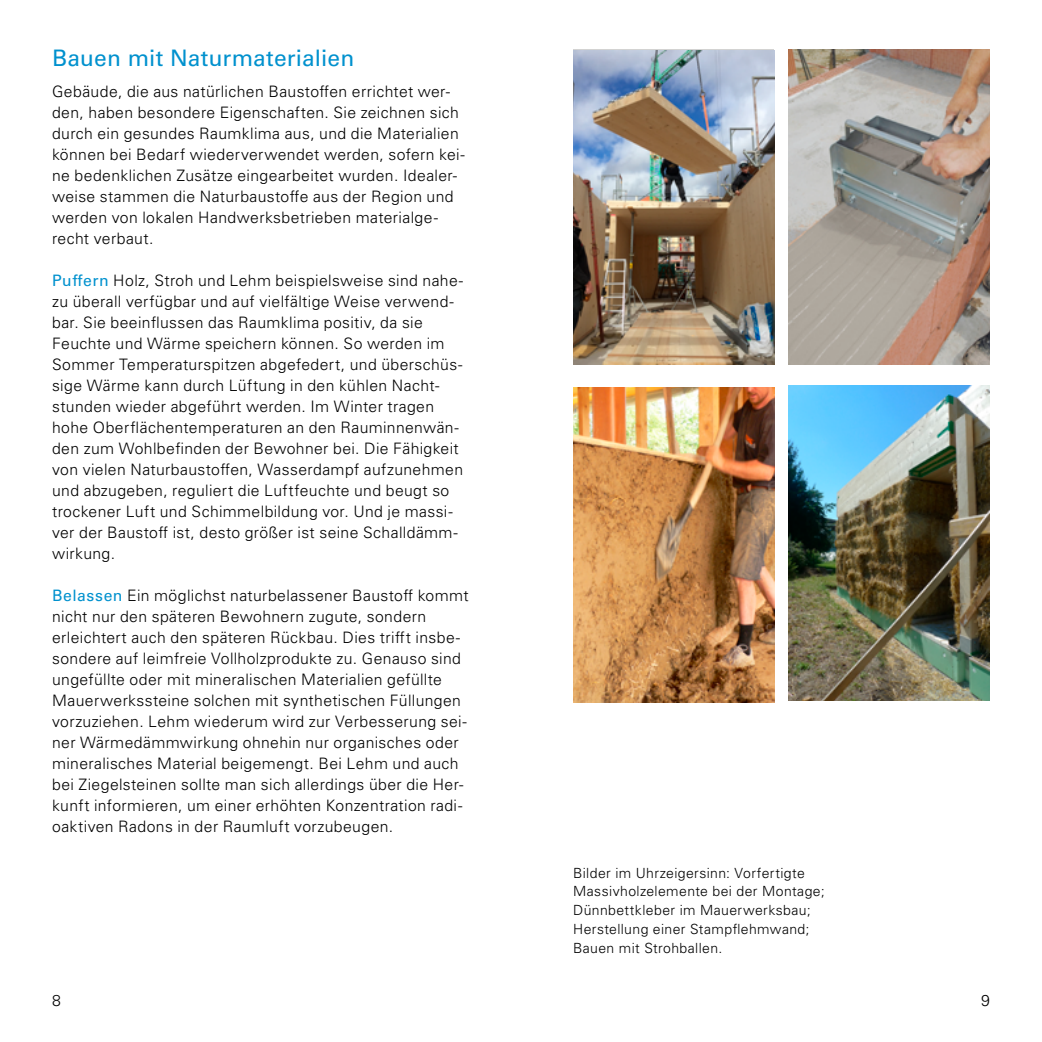
<style>
.page{position:relative;width:1042px;height:1042px;background:#fff}
.page>*{position:absolute;margin:0;border:0;box-sizing:border-box;transform-origin:0 0}
.Ueberschrift_blau_13{font:22.75px "Univers LT Pro 55 Roman";letter-spacing:.005em;color:#0091ce}
.Fließtext_9_12_pt{font:300 15.75px/21px "Univers LT Pro 45";letter-spacing:.025em;color:#000}
.t1{font:300 14px/18.7px "Univers LT Pro 45";letter-spacing:.03em;color:#000}
.s1{font-family:"Univers LT Pro 55 Roman";font-weight:400;color:#0091ce}
</style>
<div class="page">
<img style="left:573px;top:51px;width:201px;height:314px">
<img style="left:573px;top:387px;width:201px;height:315px">
<img style="left:789px;top:386px;width:201px;height:315px">
<img style="left:789px;top:50px;width:201px;height:315px">
<h1 class="Ueberschrift_blau_13" style="left:52px;top:42px;width:304px">Bauen mit Naturmaterialien</h1>
<p class="Fließtext_9_12_pt" style="left:52px;top:80px;width:414px">Gebäude, die aus natürlichen Baustoffen errichtet wer&shy;den, haben besondere Eigenschaften. Sie zeichnen sich durch ein gesundes Raumklima aus, und die Materialien können bei Bedarf wiederverwendet werden, sofern kei&shy;ne bedenklichen Zusätze eingearbeitet wurden. Idealer&shy;weise stammen die Naturbaustoffe aus der Region und werden von lokalen Handwerksbetrieben materialge&shy;recht verbaut.</p>
<p class="Fließtext_9_12_pt" style="left:52px;top:269px;width:413px"><span class="s1">Puffern</span> Holz, Stroh und Lehm beispielsweise sind nahe&shy;zu überall verfügbar und auf vielfältige Weise verwend&shy;bar. Sie beeinflussen das Raumklima positiv, da sie Feuchte und Wärme speichern können. So werden im Sommer Temperaturspitzen abgefedert, und überschüs&shy;sige Wärme kann durch Lüftung in den kühlen Nacht&shy;stunden wieder abgeführt werden. Im Winter tragen hohe Oberflächentemperaturen an den Rauminnenwän&shy;den zum Wohlbefinden der Bewohner bei. Die Fähigkeit von vielen Naturbaustoffen, Wasserdampf aufzunehmen und abzugeben, reguliert die Luftfeuchte und beugt so trockener Luft und Schimmelbildung vor. Und je massi&shy;ver der Baustoff ist, desto größer ist seine Schalldämm&shy;wirkung.</p>
<p class="Fließtext_9_12_pt" style="left:52px;top:584px;width:418px"><span class="s1">Belassen</span> Ein möglichst naturbelassener Baustoff kommt nicht nur den späteren Bewohnern zugute, sondern erleichtert auch den späteren Rückbau. Dies trifft insbe&shy;sondere auf leimfreie Vollholzprodukte zu. Genauso sind ungefüllte oder mit mineralischen Materialien gefüllte Mauerwerkssteine solchen mit synthetischen Füllungen vorzuziehen. Lehm wiederum wird zur Verbesserung sei&shy;ner Wärmedämmwirkung ohnehin nur organisches oder mineralisches Material beigemengt. Bei Lehm und auch bei Ziegelsteinen sollte man sich allerdings über die Her&shy;kunft informieren, um einer erhöhten Konzentration radi&shy;oaktiven Radons in der Raumluft vorzubeugen.</p>
<p class="t1" style="left:573px;top:863px;width:253px">Bilder im Uhrzeigersinn: Vorfertigte Massivholzelemente bei der Montage; Dünnbettkleber im Mauerwerksbau; Herstellung einer Stampflehmwand; Bauen mit Strohballen.</p>
<p class="Fließtext_9_12_pt" style="left:52px;top:990px;width:10px">8</p>
<p class="Fließtext_9_12_pt" style="left:981px;top:990px;width:10px">9</p>
</div>
